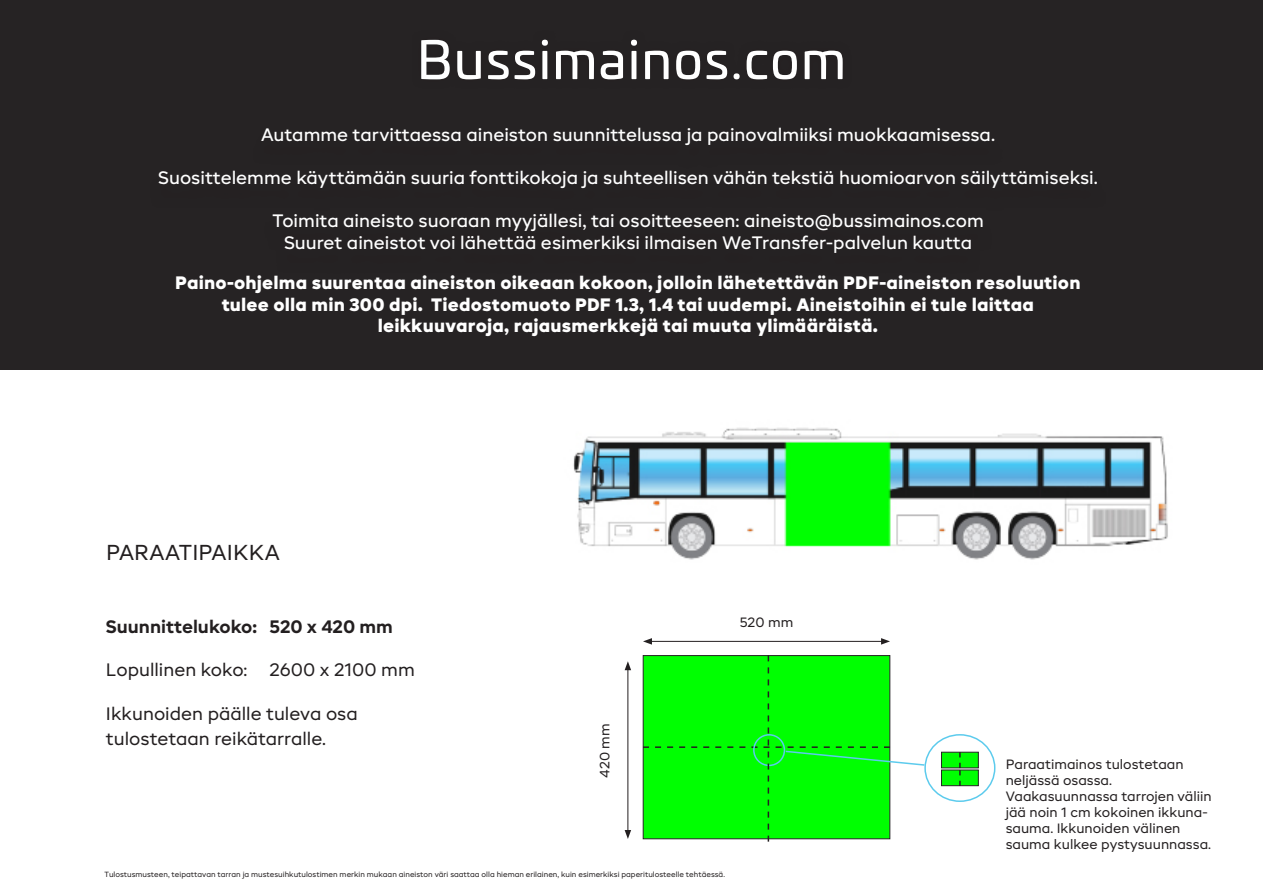
<style>
.page{position:relative;width:1263px;height:893px;background:#fff}
.page>*{position:absolute;margin:0;border:0;box-sizing:border-box;transform-origin:0 0}
.t1{font:51.6px "Univia Pro";letter-spacing:.03em;color:#fff}
.t2{font:21.6px "BR Candor";letter-spacing:.01em;color:#231f20}
.t3{font:500 18px/21.6px "BR Candor";color:#fff;text-align:center}
.t4{font:900 18px/21.6px "BR Candor";letter-spacing:.01em;color:#fff;text-align:center}
.t5{font:18px "BR Candor";color:#231f20}
.t6{font:700 18px "BR Candor";color:#231f20}
.t7{font:13.5px/16.2px "BR Candor";color:#231f20}
.t8{font:7.5px "BR Candor";color:#231f20}
</style>
<div class="page">
<div style="left:0;top:0;width:1263px;height:369px;background:#262324"></div>
<div style="left:412px;top:30px;width:440px;height:59px;background:#231f20"></div>
<img style="left:573px;top:428px;width:595px;height:132px">
<div style="left:150px;top:134px;width:956px;height:142px;background:#231f20"></div>
<hr style="left:628px;top:668px;width:1px;height:164px;background:#231f20">
<svg style="left:625px;top:661px;width:6px;height:9px"></svg>
<svg style="left:625px;top:830px;width:6px;height:9px"></svg>
<hr style="left:649px;top:641px;width:234px;height:1px;background:#231f20">
<svg style="left:881px;top:638px;width:9px;height:7px"></svg>
<svg style="left:643px;top:638px;width:9px;height:7px"></svg>
<div style="left:941px;top:752px;width:37px;height:16px;background:#00ff01"></div>
<div style="left:941px;top:770px;width:37px;height:16px;background:#00ff01;border:1px solid #262324"></div>
<div style="left:924px;top:734px;width:71px;height:68px;border:2px solid #5ccbed;border-radius:50%"></div>
<svg style="left:643px;top:655px;width:283px;height:187px;background:#24f926"></svg>
<svg style="left:959px;top:752px;width:2px;height:34px"></svg>
<p class="t1" style="left:417px;top:21px;width:430px">Bussimainos.com</p>
<p class="t3" style="left:261px;top:123px;width:735px">Autamme tarvittaessa aineiston suunnittelussa ja painovalmiiksi muokkaamisessa.</p>
<p class="t3" style="left:158px;top:167px;width:941px">Suosittelemme käyttämään suuria fonttikokoja ja suhteellisen vähän tekstiä huomioarvon säilyttämiseksi.</p>
<p class="t3" style="left:272px;top:210px;width:713px">Toimita aineisto suoraan myyjällesi, tai osoitteeseen: aineisto@bussimainos.com<br>Suuret aineistot voi lähettää esimerkiksi ilmaisen WeTransfer-palvelun kautta</p>
<p class="t4" style="left:175px;top:272px;width:907px">Paino-ohjelma suurentaa aineiston oikeaan kokoon, jolloin lähetettävän PDF-aineiston resoluution tulee olla min 300 dpi. Tiedostomuoto PDF 1.3, 1.4 tai uudempi. Aineistoihin ei tule laittaa leikkuuvaroja, rajausmerkkejä tai muuta ylimääräistä.</p>
<p class="t2" style="left:106px;top:539px;width:175px">PARAATIPAIKKA</p>
<p class="t6" style="left:106px;top:616px;width:289px">Suunnittelukoko: 520 x 420 mm</p>
<p class="t5" style="left:106px;top:659px;width:310px">Lopullinen koko: 2600 x 2100 mm</p>
<p class="t5" style="left:106px;top:702px;width:253px">Ikkunoiden päälle tuleva osa</p>
<p class="t5" style="left:106px;top:728px;width:222px">tulostetaan reikätarralle.</p>
<p class="t7" style="left:597px;top:778px;width:56px;rotate:-90deg">420 mm</p>
<p class="t7" style="left:740px;top:614px;width:55px">520 mm</p>
<p class="t8" style="left:104px;top:870px;width:622px">Tulostusmusteen, teipattavan tarran ja mustesuihkutulostimen merkin mukaan aineiston väri saattaa olla hieman erilainen, kuin esimerkiksi paperitulosteelle tehtäessä.</p>
<p class="t7" style="left:1006px;top:756px;width:208px">Paraatimainos tulostetaan neljässä osassa.<br>Vaakasuunnassa tarrojen väliin jää noin 1 cm kokoinen ikkuna&shy;sauma. Ikkunoiden välinen sauma kulkee pystysuunnassa.</p>
</div>
